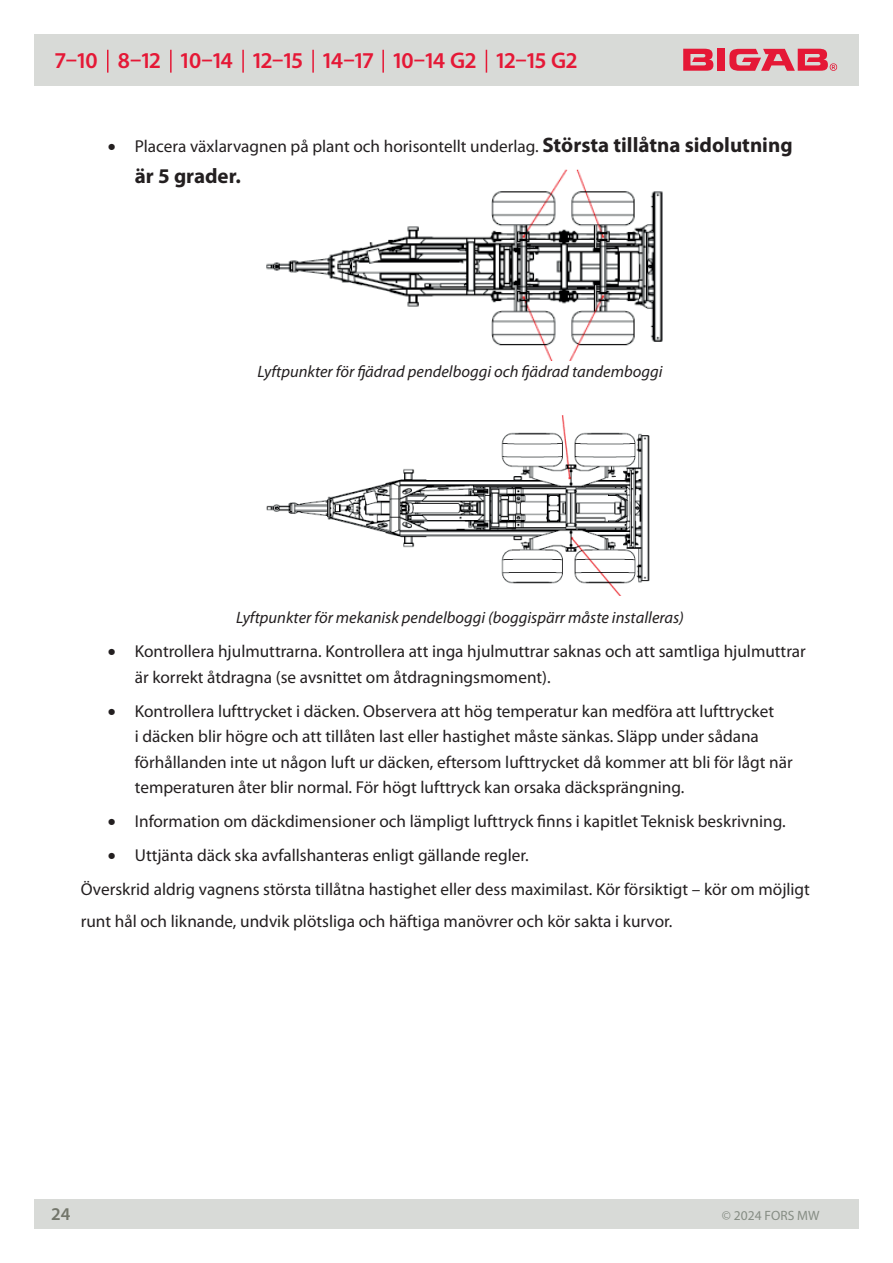
<style>
.page{position:relative;width:893px;height:1263px;background:#fff}
.page>*{position:absolute;margin:0;border:0;box-sizing:border-box;transform-origin:0 0}
.t1{font:600 22.65px "Myriad Pro";color:#e51836}
.t2{font:700 21px "Myriad Pro";color:#231f20}
.t3{font:600 18px "Myriad Pro";color:#73766b}
.t4{font:17.25px/25.5px "Myriad Pro";color:#231f20}
.t5{font:italic 16.5px "Myriad Pro";color:#231f20}
.t6{font:13.5px "Myriad Pro";color:#868d84}
.s1{font-weight:700;font-size:21px}
</style>
<div class="page">
<div style="left:34px;top:1200px;width:825px;height:29px;background:#d8dad7"></div>
<div style="left:34px;top:34px;width:825px;height:51px;background:#d8dad7"></div>
<svg style="left:107px;top:50px;width:1px;height:23px"></svg>
<hr style="left:170px;top:50px;width:2px;height:23px;background:#e51836">
<hr style="left:242px;top:50px;width:2px;height:23px;background:#e51836">
<hr style="left:312px;top:50px;width:2px;height:23px;background:#e51836">
<hr style="left:382px;top:50px;width:2px;height:23px;background:#e51836">
<svg style="left:486px;top:50px;width:1px;height:23px"></svg>
<div style="left:717px;top:49px;width:7px;height:22px;background:#e51836"></div>
<svg style="left:683px;top:49px;width:30px;height:22px"></svg>
<svg style="left:729px;top:49px;width:108px;height:22px"></svg>
<img style="left:266px;top:169px;width:397px;height:191px">
<img style="left:266px;top:415px;width:384px;height:180px">
<h1 class="t1" style="left:56px;top:46px;width:523px">7–10 8–12 10–14 12–15 14–17 10–14 G2 12–15 G2</h1>
<p class="t4" style="left:108px;top:133px;width:686px">• Placera växlarvagnen på plant och horisontellt underlag. <span class="s1">Största tillåtna sidolutning</span></p>
<p class="t2" style="left:135px;top:163px;width:108px">är 5 grader.</p>
<p class="t5" style="left:257px;top:361px;width:406px">Lyftpunkter för fjädrad pendelboggi och fjädrad tandemboggi</p>
<p class="t5" style="left:236px;top:608px;width:449px">Lyftpunkter för mekanisk pendelboggi (boggispärr måste installeras)</p>
<p class="t4" style="left:135px;top:639px;width:672px;text-indent:-27px">• Kontrollera hjulmuttrarna. Kontrollera att inga hjulmuttrar saknas och att samtliga hjulmuttrar är korrekt åtdragna (se avsnittet om åtdragningsmoment).</p>
<p class="t4" style="left:135px;top:698px;width:659px;text-indent:-27px">• Kontrollera lufttrycket i däcken. Observera att hög temperatur kan medföra att lufttrycket<br>i däcken blir högre och att tillåten last eller hastighet måste sänkas. Släpp under sådana förhållanden inte ut någon luft ur däcken, eftersom lufttrycket då kommer att bli för lågt när temperaturen åter blir normal. För högt lufttryck kan orsaka däcksprängning.</p>
<p class="t4" style="left:108px;top:809px;width:679px">• Information om däckdimensioner och lämpligt lufttryck finns i kapitlet Teknisk beskrivning.</p>
<p class="t4" style="left:81px;top:838px;width:731px;line-height:34px;text-indent:27px">• Uttjänta däck ska avfallshanteras enligt gällande regler.<br>Överskrid aldrig vagnens största tillåtna hastighet eller dess maximilast. Kör försiktigt – kör om möjligt</p>
<p class="t4" style="left:81px;top:908px;width:593px">runt hål och liknande, undvik plötsliga och häftiga manövrer och kör sakta i kurvor.</p>
<p class="t3" style="left:51px;top:1202px;width:21px">24</p>
<p class="t6" style="left:722px;top:1207px;width:99px">© 2024 FORS MW</p>
</div>
